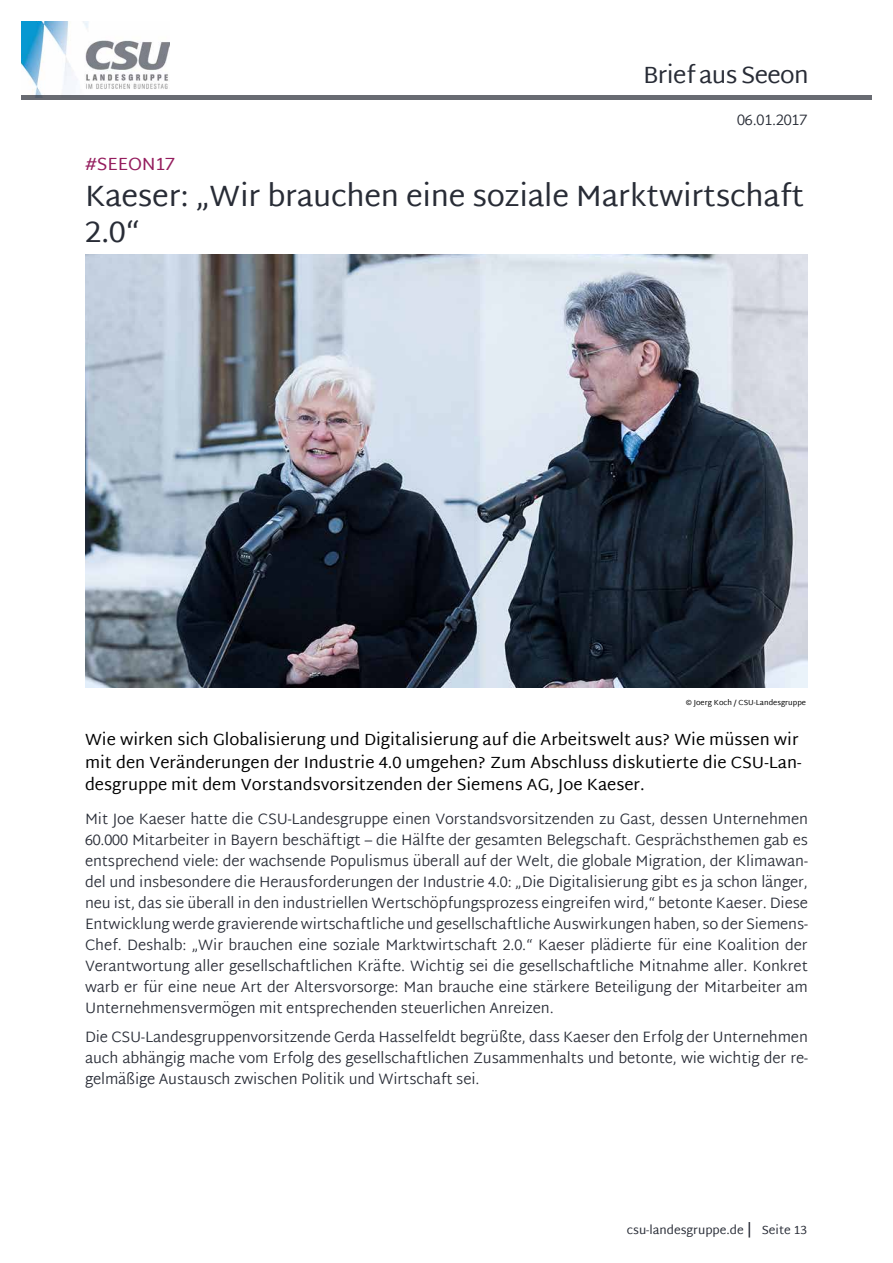
<style>
.page{position:relative;width:893px;height:1263px;background:#fff}
.page>*{position:absolute;margin:0;border:0;box-sizing:border-box;transform-origin:0 0}
._03_BaB_Ü_Fett_Artik{font:30px/36px "Martel Sans";letter-spacing:-.01em;color:#282c36}
.t1{font:24px "Martel Sans";letter-spacing:-.025em;color:#282c36}
._03_BaB_Ü_Beere_Arti{font:18px "Martel Sans";letter-spacing:-.01em;color:#951d5e}
._03_BaB_Teaser{font:16.5px/22.5px "Martel Sans";color:#000}
._04_BaB_Fließtext{font:300 15px/21px "Martel Sans";letter-spacing:-.01em;color:#282c36;text-align:justify}
.t2{font:12px "Martel Sans";color:#282c36}
._13_BaB_Rechtevermer{font:7.5px "Martel Sans";color:#000}
.s1{font-size:15px}
</style>
<div class="page">
<img style="left:21px;top:21px;width:149px;height:75px">
<hr style="left:21px;top:96px;width:851px;height:4px;background:#686b72">
<img style="left:85px;top:254px;width:723px;height:434px">
<h2 class="t1" style="left:643px;top:61px;width:167px">Brief aus Seeon</h2>
<p class="_04_BaB_Fließtext" style="left:737px;top:110px;width:72px">06.01.2017</p>
<p class="_03_BaB_Ü_Beere_Arti" style="left:85px;top:153px;width:92px">#SEEON17</p>
<p class="_03_BaB_Ü_Fett_Artik" style="left:85px;top:177px;width:721px">Kaeser: „Wir brauchen eine soziale Marktwirtschaft<br>2.0“</p>
<p class="_13_BaB_Rechtevermer" style="left:686px;top:698px;width:122px">© Joerg Koch / CSU-Landesgruppe</p>
<p class="_03_BaB_Teaser" style="left:85px;top:728px;width:718px">Wie wirken sich Globalisierung und Digitalisierung auf die Arbeitswelt aus? Wie müssen wir mit den Veränderungen der Industrie 4.0 umgehen? Zum Abschluss diskutierte die CSU-Lan&shy;desgruppe mit dem Vorstandsvorsitzenden der Siemens AG, Joe Kaeser.</p>
<p class="_04_BaB_Fließtext" style="left:85px;top:809px;width:724px">Mit Joe Kaeser hatte die CSU-Landesgruppe einen Vorstandsvorsitzenden zu Gast, dessen Unternehmen 60.000 Mitarbeiter in Bayern beschäftigt – die Hälfte der gesamten Belegschaft. Gesprächsthemen gab es entsprechend viele: der wachsende Populismus überall auf der Welt, die globale Migration, der Klimawan&shy;del und insbesondere die Herausforderungen der Industrie 4.0: „Die Digitalisierung gibt es ja schon länger, neu ist, das sie überall in den industriellen Wertschöpfungsprozess eingreifen wird,“ betonte Kaeser. Diese Entwicklung werde gravierende wirtschaftliche und gesellschaftliche Auswirkungen haben, so der Siemens-Chef. Deshalb: „Wir brauchen eine soziale Marktwirtschaft 2.0.“ Kaeser plädierte für eine Koalition der Verantwortung aller gesellschaftlichen Kräfte. Wichtig sei die gesellschaftliche Mitnahme aller. Konkret warb er für eine neue Art der Altersvorsorge: Man brauche eine stärkere Beteiligung der Mitarbeiter am Unternehmensvermögen mit entsprechenden steuerlichen Anreizen.</p>
<p class="_04_BaB_Fließtext" style="left:85px;top:1028px;width:724px">Die CSU-Landesgruppenvorsitzende Gerda Hasselfeldt begrüßte, dass Kaeser den Erfolg der Unternehmen auch abhängig mache vom Erfolg des gesellschaftlichen Zusammenhalts und betonte, wie wichtig der re&shy;gelmäßige Austausch zwischen Politik und Wirtschaft sei.</p>
<p class="t2" style="left:627px;top:1223px;width:182px">csu-landesgruppe.de <span class="s1">|</span> Seite 13</p>
</div>
